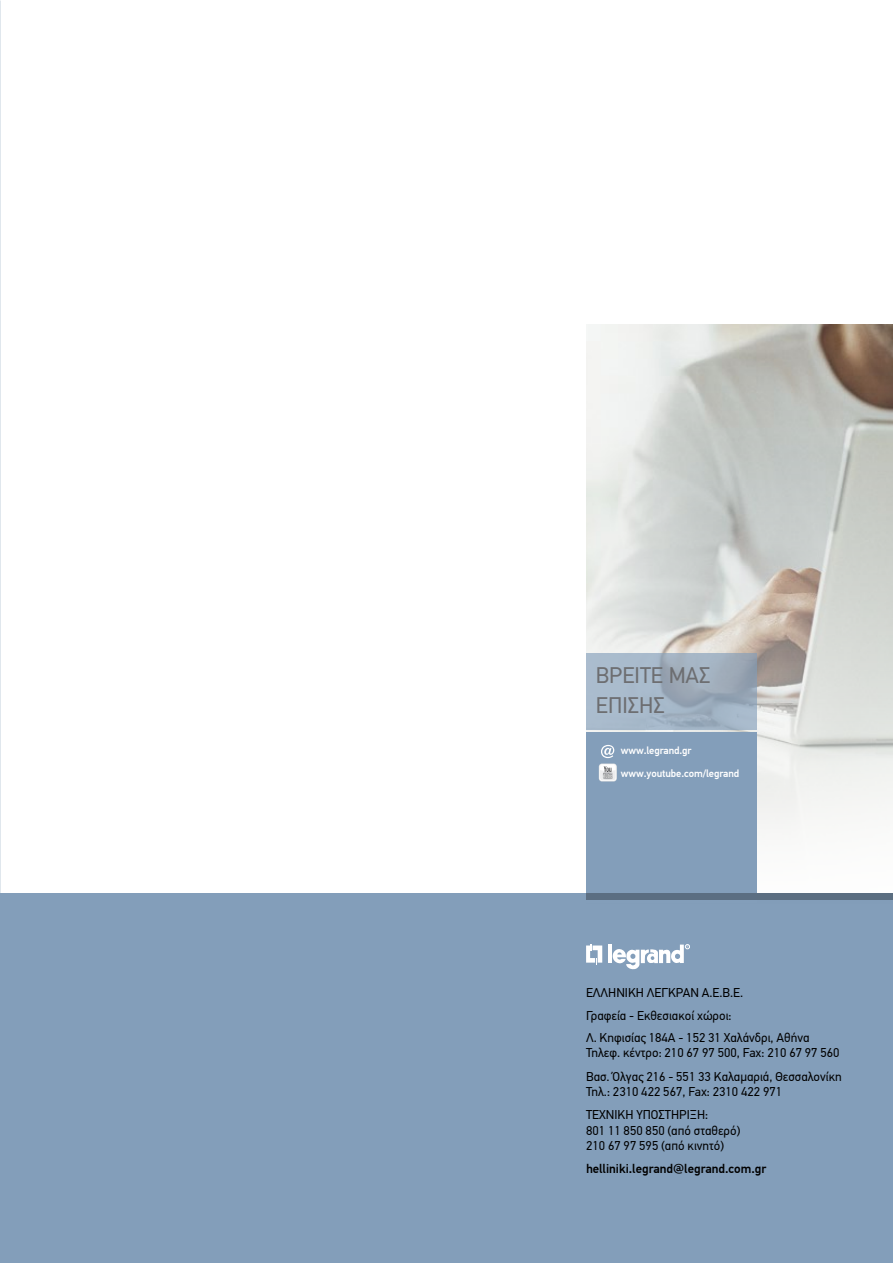
<style>
.page{position:relative;width:893px;height:1263px;background:#fff}
.page>*{position:absolute;margin:0;border:0;box-sizing:border-box;transform-origin:0 0}
.t1{font:22.5px/30px "PF Din Text Pro";color:#6d6e71}
.t2{font:12.75px/15.8px "PF Din Text Pro";color:#000}
.t3{font:500 12.75px "PF Din Text Pro";color:#000}
.t4{font:500 10.5px/22.5px "PF Din Text Pro";letter-spacing:-.01em;color:#fff}
</style>
<div class="page">
<img style="left:0;top:0;width:1px;height:893px">
<div style="left:0;top:893px;width:893px;height:370px;background:#839eba"></div>
<hr style="left:608px;top:944px;width:4px;height:19px;background:#fff">
<svg style="left:586px;top:944px;width:16px;height:20px"></svg>
<svg style="left:612px;top:944px;width:78px;height:26px"></svg>
<img style="left:586px;top:324px;width:307px;height:576px">
<div style="left:586px;top:732px;width:170px;height:170px;background:#839eba"></div>
<svg style="left:586px;top:654px;width:170px;height:76px;fill:#a6b7c8"></svg>
<div style="left:599px;top:763px;width:18px;height:18px;background:#d0d5db;border-radius:3px"></div>
<div style="left:599px;top:764px;width:17px;height:17px;background:#fff;border-radius:3px"></div>
<div style="left:600px;top:765px;width:16px;height:15px;background:#ededee;border-radius:3px"></div>
<svg style="left:600px;top:765px;width:16px;height:14px"></svg>
<svg style="left:601px;top:745px;width:13px;height:13px"></svg>
<div style="left:586px;top:893px;width:307px;height:6px;background:#5b6e82"></div>
<h1 class="t1" style="left:596px;top:660px;width:116px">BΡΕΙΤΕ ΜΑΣ<br>ΕΠΙΣΗΣ</h1>
<p class="t4" style="left:621px;top:739px;width:120px">www.legrand.gr www.youtube.com/legrand</p>
<p class="t2" style="left:586px;top:981px;width:159px;line-height:23.2px">ΕΛΛΗΝΙΚΗ ΛΕΓΚΡΑΝ Α.Ε.Β.Ε.<br>Γραφεία - Εκθεσιακοί χώροι:</p>
<p class="t2" style="left:586px;top:1029px;width:255px">Λ. Κηφισίας 184Α - 152 31 Χαλάνδρι, Αθήνα<br>Τηλεφ. κέντρο: 210 67 97 500, Fax: 210 67 97 560</p>
<p class="t2" style="left:586px;top:1068px;width:257px">Βασ. Όλγας 216 - 551 33 Καλαμαριά, Θεσσαλονίκη<br>Τηλ.: 2310 422 567, Fax: 2310 422 971</p>
<p class="t2" style="left:586px;top:1107px;width:156px">ΤΕΧΝΙΚΗ ΥΠΟΣΤΗΡΙΞΗ:<br>801 11 850 850 (από σταθερό)<br>210 67 97 595 (από κινητό)</p>
<p class="t3" style="left:586px;top:1161px;width:182px">helliniki.legrand@legrand.com.gr</p>
</div>
